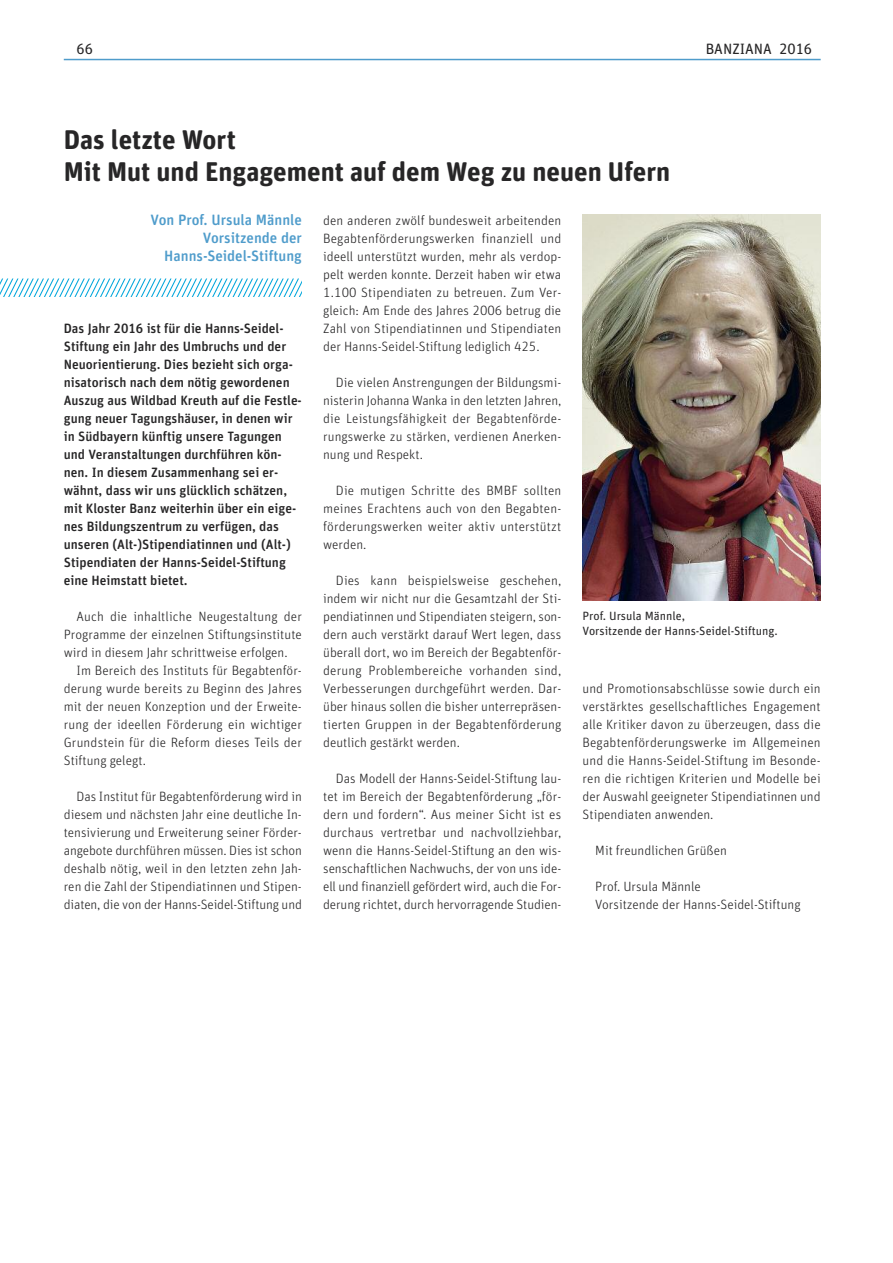
<style>
.page{position:relative;width:893px;height:1263px;background:#fff}
.page>*{position:absolute;margin:0;border:0;box-sizing:border-box;transform-origin:0 0}
.t1{font:700 27px/32.4px "Unit Rounded Offc";color:#272627}
.t2{font:500 15px/18px "Unit Rounded Offc";color:#4f9ccb;text-align:right}
.t3{font:15px "Unit Rounded Offc";color:#272627}
.t4{font:300 13.5px/18px "Unit Rounded Offc";color:#272627;text-align:justify}
.t5{font:500 13.5px/18px "Unit Rounded Offc";color:#272627}
.t6{font:12px/14.4px "Unit Rounded Offc";color:#272627}
</style>
<div class="page">
<hr style="left:64px;top:59px;width:757px;height:1px;background:#4f9ccb">
<img style="left:583px;top:215px;width:238px;height:386px">
<svg style="left:0;top:279px;width:302px;height:18px"></svg>
<p class="t3" style="left:77px;top:40px;width:18px">66</p>
<p class="t3" style="left:706px;top:40px;width:108px">BANZIANA 2016</p>
<h1 class="t1" style="left:64px;top:123px;width:608px">Das letzte Wort<br>Mit Mut und Engagement auf dem Weg zu neuen Ufern</h1>
<p class="t2" style="left:151px;top:211px;width:153px">Von Prof. Ursula Männle<br>Vorsitzende der<br>Hanns-Seidel-Stiftung</p>
<p class="t4" style="left:323px;top:211px;width:240px">den anderen zwölf bundesweit arbeitenden Begabtenförderungswerken finanziell und ideell unterstützt wurden, mehr als verdop&shy;pelt werden konnte. Derzeit haben wir etwa 1.100 Stipendiaten zu betreuen. Zum Ver&shy;gleich: Am Ende des Jahres 2006 betrug die Zahl von Stipendiatinnen und Stipendiaten der Hanns-Seidel-Stiftung lediglich 425.</p>
<p class="t4" style="left:323px;top:373px;width:240px;text-indent:13px">Die vielen Anstrengungen der Bildungsmi&shy;nisterin Johanna Wanka in den letzten Jahren, die Leistungsfähigkeit der Begabtenförde&shy;rungswerke zu stärken, verdienen Anerken&shy;nung und Respekt.</p>
<p class="t4" style="left:323px;top:481px;width:240px;text-indent:13px">Die mutigen Schritte des BMBF sollten meines Erachtens auch von den Begabten&shy;förderungswerken weiter aktiv unterstützt werden.</p>
<p class="t4" style="left:323px;top:571px;width:240px;text-indent:13px">Dies kann beispielsweise geschehen, indem wir nicht nur die Gesamtzahl der Sti&shy;pendiatinnen und Stipendiaten steigern, son&shy;dern auch verstärkt darauf Wert legen, dass überall dort, wo im Bereich der Begabtenför&shy;derung Problembereiche vorhanden sind, Verbesserungen durchgeführt werden. Dar&shy;über hinaus sollen die bisher unterrepräsen&shy;tierten Gruppen in der Begabtenförderung deutlich gestärkt werden.</p>
<p class="t4" style="left:323px;top:769px;width:240px;text-indent:13px">Das Modell der Hanns-Seidel-Stiftung lau&shy;tet im Bereich der Begabtenförderung „för&shy;dern und fordern“. Aus meiner Sicht ist es durchaus vertretbar und nachvollziehbar, wenn die Hanns-Seidel-Stiftung an den wis&shy;senschaftlichen Nachwuchs, der von uns ide&shy;ell und finanziell gefördert wird, auch die For&shy;derung richtet, durch hervorragende Studien-</p>
<p class="t5" style="left:64px;top:319px;width:239px">Das Jahr 2016 ist für die Hanns-Seidel-Stiftung ein Jahr des Umbruchs und der Neuorientierung. Dies bezieht sich orga&shy;nisatorisch nach dem nötig gewordenen Auszug aus Wildbad Kreuth auf die Festle&shy;gung neuer Tagungshäuser, in denen wir in Südbayern künftig unsere Tagungen und Veranstaltungen durchführen kön&shy;nen. In diesem Zusammenhang sei er&shy;wähnt, dass wir uns glücklich schätzen, mit Kloster Banz weiterhin über ein eige&shy;nes Bildungszentrum zu verfügen, das unseren (Alt-)Stipendiatinnen und (Alt-)<br>Stipendiaten der Hanns-Seidel-Stiftung eine Heimstatt bietet.</p>
<p class="t4" style="left:64px;top:607px;width:240px;text-indent:13px">Auch die inhaltliche Neugestaltung der Programme der einzelnen Stiftungsinstitute wird in diesem Jahr schrittweise erfolgen.</p>
<p class="t4" style="left:64px;top:661px;width:240px;text-indent:13px">Im Bereich des Instituts für Begabtenför&shy;derung wurde bereits zu Beginn des Jahres mit der neuen Konzeption und der Erweite&shy;rung der ideellen Förderung ein wichtiger Grundstein für die Reform dieses Teils der Stiftung gelegt.</p>
<p class="t4" style="left:64px;top:787px;width:240px;text-indent:13px">Das Institut für Begabtenförderung wird in diesem und nächsten Jahr eine deutliche In&shy;tensivierung und Erweiterung seiner Förder&shy;angebote durchführen müssen. Dies ist schon deshalb nötig, weil in den letzten zehn Jah&shy;ren die Zahl der Stipendiatinnen und Stipen&shy;diaten, die von der Hanns-Seidel-Stiftung und</p>
<p class="t6" style="left:583px;top:609px;width:197px">Prof. Ursula Männle,<br>Vorsitzende der Hanns-Seidel-Stiftung.</p>
<p class="t4" style="left:583px;top:679px;width:240px">und Promotionsabschlüsse sowie durch ein verstärktes gesellschaftliches Engagement alle Kritiker davon zu überzeugen, dass die Begabtenförderungswerke im Allgemeinen und die Hanns-Seidel-Stiftung im Besonde&shy;ren die richtigen Kriterien und Modelle bei der Auswahl geeigneter Stipendiatinnen und Stipendiaten anwenden.</p>
<p class="t4" style="left:595px;top:841px;width:133px">Mit freundlichen Grüßen</p>
<p class="t4" style="left:595px;top:877px;width:207px">Prof. Ursula Männle<br>Vorsitzende der Hanns-Seidel-Stiftung</p>
</div>
